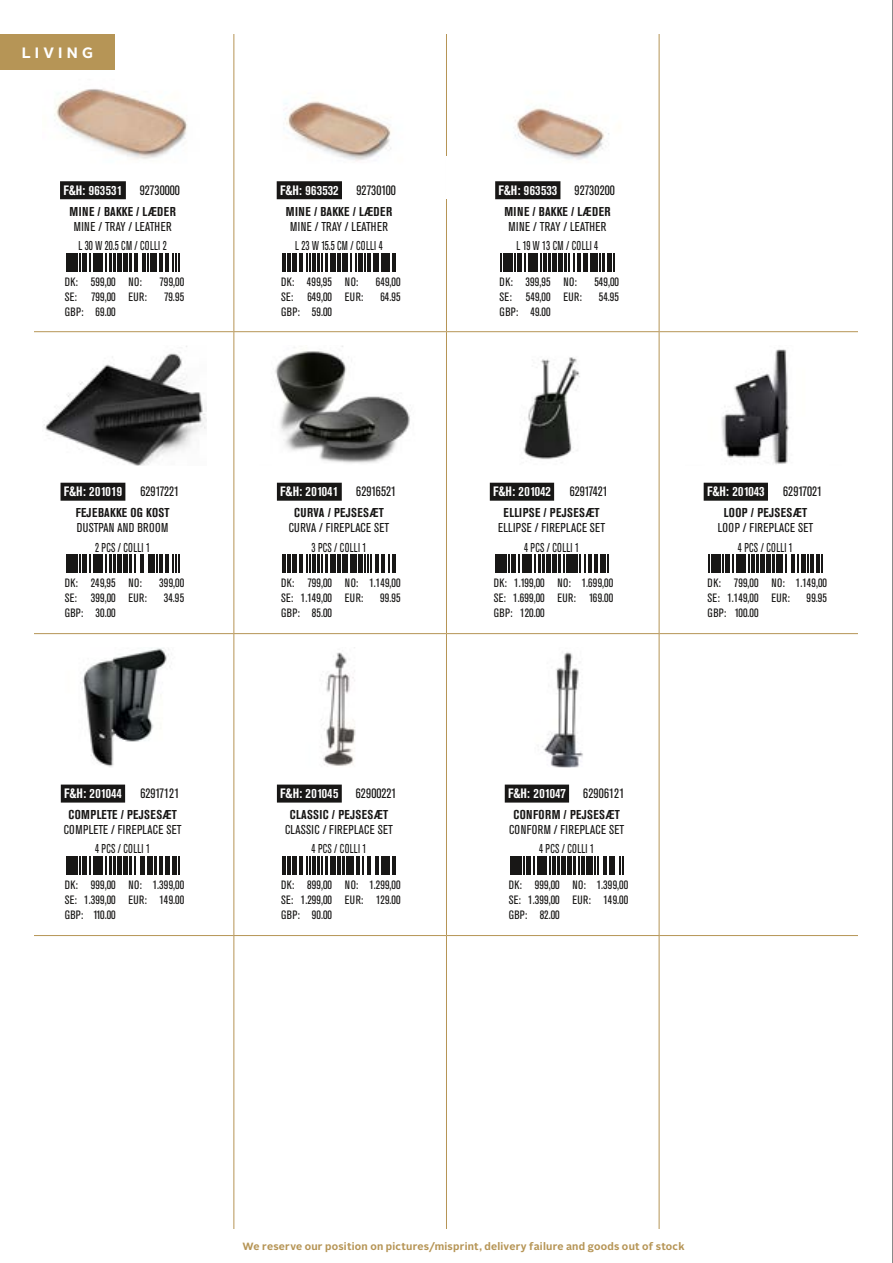
<style>
.page{position:relative;width:893px;height:1263px;background:#fff}
.page>*{position:absolute;margin:0;border:0;box-sizing:border-box;transform-origin:0 0}
.t1{font:700 15px "Alright Sans";letter-spacing:.28em;color:#fff}
.t2{font:700 condensed 13.5px "Akzidenz Grotesk BE";color:#fff}
.t3{font:condensed 13.5px "Akzidenz Grotesk BE";color:#181716}
.t4{font:condensed 12.75px/19.2px "Akzidenz Grotesk BE";letter-spacing:.02em;color:#181716;text-align:center}
.t5{font:700 condensed 12.75px "Akzidenz Grotesk BE";letter-spacing:.02em;color:#181716}
.t6{font:condensed 12px/15px "Akzidenz Grotesk BE";letter-spacing:.02em;color:#181716;text-align:justify}
.t7{font:700 10.5px "Alright Sans";letter-spacing:.025em;color:#b69556}
</style>
<div class="page">
<hr style="left:233px;top:30px;width:1px;height:301px;background:#b69556">
<hr style="left:446px;top:30px;width:1px;height:301px;background:#b69556">
<hr style="left:659px;top:30px;width:1px;height:301px;background:#b69556">
<hr style="left:21px;top:331px;width:213px;height:1px;background:#b69556">
<hr style="left:234px;top:331px;width:212px;height:1px;background:#b69556">
<hr style="left:233px;top:332px;width:1px;height:301px;background:#b69556">
<hr style="left:446px;top:331px;width:213px;height:1px;background:#b69556">
<hr style="left:446px;top:332px;width:1px;height:301px;background:#b69556">
<hr style="left:659px;top:331px;width:213px;height:1px;background:#b69556">
<hr style="left:659px;top:332px;width:1px;height:301px;background:#b69556">
<hr style="left:21px;top:633px;width:213px;height:1px;background:#b69556">
<hr style="left:234px;top:633px;width:212px;height:1px;background:#b69556">
<hr style="left:233px;top:634px;width:1px;height:301px;background:#b69556">
<hr style="left:446px;top:633px;width:213px;height:1px;background:#b69556">
<hr style="left:446px;top:634px;width:1px;height:301px;background:#b69556">
<hr style="left:659px;top:633px;width:213px;height:1px;background:#b69556">
<hr style="left:659px;top:634px;width:1px;height:301px;background:#b69556">
<hr style="left:21px;top:935px;width:213px;height:1px;background:#b69556">
<hr style="left:234px;top:935px;width:212px;height:1px;background:#b69556">
<hr style="left:233px;top:936px;width:1px;height:301px;background:#b69556">
<hr style="left:446px;top:935px;width:213px;height:1px;background:#b69556">
<hr style="left:446px;top:936px;width:1px;height:301px;background:#b69556">
<hr style="left:659px;top:935px;width:213px;height:1px;background:#b69556">
<hr style="left:659px;top:936px;width:1px;height:301px;background:#b69556">
<div style="left:0;top:0;width:893px;height:34px;background:#fff"></div>
<div style="left:0;top:0;width:34px;height:1263px;background:#fff"></div>
<div style="left:859px;top:0;width:34px;height:1263px;background:#fff"></div>
<div style="left:0;top:1229px;width:893px;height:34px;background:#fff"></div>
<svg style="left:66px;top:253px;width:113px;height:18px"></svg>
<img style="left:54px;top:89px;width:134px;height:70px">
<div style="left:60px;top:181px;width:66px;height:18px;background:#181716"></div>
<svg style="left:282px;top:253px;width:114px;height:18px"></svg>
<img style="left:284px;top:101px;width:107px;height:60px">
<div style="left:277px;top:181px;width:65px;height:18px;background:#181716"></div>
<svg style="left:66px;top:554px;width:113px;height:19px"></svg>
<img style="left:44px;top:346px;width:162px;height:120px">
<div style="left:61px;top:483px;width:64px;height:18px;background:#181716"></div>
<svg style="left:282px;top:554px;width:114px;height:19px"></svg>
<img style="left:275px;top:346px;width:135px;height:117px">
<div style="left:277px;top:483px;width:65px;height:18px;background:#181716"></div>
<svg style="left:495px;top:554px;width:113px;height:19px"></svg>
<img style="left:523px;top:357px;width:57px;height:103px">
<div style="left:490px;top:483px;width:64px;height:18px;background:#181716"></div>
<svg style="left:709px;top:554px;width:113px;height:19px"></svg>
<img style="left:721px;top:349px;width:68px;height:115px">
<div style="left:704px;top:483px;width:64px;height:18px;background:#181716"></div>
<svg style="left:66px;top:856px;width:113px;height:18px"></svg>
<img style="left:80px;top:648px;width:89px;height:119px">
<div style="left:61px;top:784px;width:64px;height:18px;background:#181716"></div>
<svg style="left:282px;top:856px;width:114px;height:18px"></svg>
<img style="left:321px;top:652px;width:35px;height:114px">
<div style="left:277px;top:784px;width:65px;height:18px;background:#181716"></div>
<svg style="left:501px;top:253px;width:113px;height:18px"></svg>
<img style="left:514px;top:108px;width:95px;height:52px">
<div style="left:495px;top:181px;width:65px;height:18px;background:#181716"></div>
<svg style="left:510px;top:856px;width:113px;height:18px"></svg>
<img style="left:542px;top:652px;width:41px;height:116px">
<div style="left:505px;top:784px;width:64px;height:18px;background:#181716"></div>
<hr style="left:892px;top:0;width:1px;height:1263px;background:#181716">
<div style="left:0;top:34px;width:115px;height:36px;background:#b69556"></div>
<p class="t1" style="left:22px;top:42px;width:73px">LIVING</p>
<p class="t2" style="left:63px;top:182px;width:61px">F&amp;H: 963531</p>
<p class="t3" style="left:140px;top:183px;width:42px">92730000</p>
<p class="t2" style="left:280px;top:182px;width:60px">F&amp;H: 963532</p>
<p class="t3" style="left:357px;top:183px;width:41px">92730100</p>
<p class="t2" style="left:499px;top:182px;width:60px">F&amp;H: 963533</p>
<p class="t3" style="left:575px;top:183px;width:42px">92730200</p>
<p class="t5" style="left:69px;top:204px;width:108px">MINE / BAKKE / LÆDER</p>
<p class="t4" style="left:74px;top:217px;width:99px">MINE / TRAY / LEATHER<br>L 30 W 20.5 CM / COLLI 2</p>
<p class="t5" style="left:286px;top:204px;width:108px">MINE / BAKKE / LÆDER</p>
<p class="t4" style="left:290px;top:217px;width:99px">MINE / TRAY / LEATHER<br>L 23 W 15.5 CM / COLLI 4</p>
<p class="t5" style="left:504px;top:204px;width:108px">MINE / BAKKE / LÆDER</p>
<p class="t4" style="left:509px;top:217px;width:99px">MINE / TRAY / LEATHER<br>L 19 W 13 CM / COLLI 4</p>
<p class="t6" style="left:65px;top:274px;width:79px">DK: 599,00 NO:</p>
<p class="t6" style="left:160px;top:274px;width:26px">799,00</p>
<p class="t6" style="left:65px;top:289px;width:84px">SE: 799,00 EUR:</p>
<p class="t6" style="left:164px;top:289px;width:22px">79.95</p>
<p class="t6" style="left:65px;top:304px;width:53px">GBP: 69.00</p>
<p class="t6" style="left:281px;top:274px;width:79px">DK: 499,95 NO:</p>
<p class="t6" style="left:376px;top:274px;width:26px">649,00</p>
<p class="t6" style="left:281px;top:289px;width:84px">SE: 649,00 EUR:</p>
<p class="t6" style="left:380px;top:289px;width:22px">64.95</p>
<p class="t6" style="left:281px;top:304px;width:53px">GBP: 59.00</p>
<p class="t6" style="left:500px;top:274px;width:79px">DK: 399,95 NO:</p>
<p class="t6" style="left:594px;top:274px;width:26px">549,00</p>
<p class="t6" style="left:500px;top:289px;width:84px">SE: 549,00 EUR:</p>
<p class="t6" style="left:599px;top:289px;width:22px">54.95</p>
<p class="t6" style="left:500px;top:304px;width:53px">GBP: 49.00</p>
<p class="t2" style="left:64px;top:484px;width:60px">F&amp;H: 201019</p>
<p class="t3" style="left:141px;top:484px;width:40px">62917221</p>
<p class="t2" style="left:280px;top:484px;width:60px">F&amp;H: 201041</p>
<p class="t3" style="left:356px;top:484px;width:41px">62916521</p>
<p class="t2" style="left:493px;top:484px;width:59px">F&amp;H: 201042</p>
<p class="t3" style="left:570px;top:484px;width:40px">62917421</p>
<p class="t2" style="left:707px;top:484px;width:59px">F&amp;H: 201043</p>
<p class="t3" style="left:783px;top:484px;width:40px">62917021</p>
<p class="t5" style="left:76px;top:506px;width:95px">FEJEBAKKE OG KOST</p>
<p class="t4" style="left:77px;top:519px;width:93px">DUSTPAN AND BROOM<br>2 PCS / COLLI 1</p>
<p class="t5" style="left:294px;top:506px;width:91px">CURVA / PEJSESÆT</p>
<p class="t4" style="left:289px;top:519px;width:102px">CURVA / FIREPLACE SET<br>3 PCS / COLLI 1</p>
<p class="t5" style="left:504px;top:506px;width:98px">ELLIPSE / PEJSESÆT</p>
<p class="t4" style="left:498px;top:519px;width:108px">ELLIPSE / FIREPLACE SET<br>4 PCS / COLLI 1</p>
<p class="t5" style="left:724px;top:506px;width:85px">LOOP / PEJSESÆT</p>
<p class="t4" style="left:718px;top:519px;width:97px">LOOP / FIREPLACE SET<br>4 PCS / COLLI 1</p>
<p class="t6" style="left:65px;top:576px;width:79px">DK: 249,95 NO:</p>
<p class="t6" style="left:159px;top:576px;width:27px">399,00</p>
<p class="t6" style="left:65px;top:591px;width:84px">SE: 399,00 EUR:</p>
<p class="t6" style="left:164px;top:591px;width:22px">34.95</p>
<p class="t6" style="left:65px;top:606px;width:53px">GBP: 30.00</p>
<p class="t6" style="left:281px;top:576px;width:121px">DK: 799,00 NO: 1.149,00<br>SE: 1.149,00 EUR:</p>
<p class="t6" style="left:380px;top:591px;width:22px">99.95</p>
<p class="t6" style="left:281px;top:606px;width:53px">GBP: 85.00</p>
<p class="t6" style="left:494px;top:576px;width:121px">DK: 1.199,00 NO: 1.699,00<br>SE: 1.699,00 EUR: 169.00<br>GBP: 120.00</p>
<p class="t6" style="left:708px;top:576px;width:121px">DK: 799,00 NO: 1.149,00<br>SE: 1.149,00 EUR:</p>
<p class="t6" style="left:807px;top:591px;width:22px">99.95</p>
<p class="t6" style="left:708px;top:606px;width:53px">GBP: 100.00</p>
<p class="t2" style="left:64px;top:786px;width:59px">F&amp;H: 201044</p>
<p class="t3" style="left:140px;top:786px;width:41px">62917121</p>
<p class="t2" style="left:280px;top:786px;width:60px">F&amp;H: 201045</p>
<p class="t3" style="left:356px;top:786px;width:42px">62900221</p>
<p class="t2" style="left:508px;top:786px;width:59px">F&amp;H: 201047</p>
<p class="t3" style="left:583px;top:786px;width:43px">62906121</p>
<p class="t5" style="left:68px;top:807px;width:110px">COMPLETE / PEJSESÆT</p>
<p class="t4" style="left:64px;top:820px;width:119px">COMPLETE / FIREPLACE SET<br>4 PCS / COLLI 1</p>
<p class="t5" style="left:290px;top:807px;width:100px">CLASSIC / PEJSESÆT</p>
<p class="t4" style="left:285px;top:820px;width:109px">CLASSIC / FIREPLACE SET<br>4 PCS / COLLI 1</p>
<p class="t5" style="left:513px;top:807px;width:108px">CONFORM / PEJSESÆT</p>
<p class="t4" style="left:509px;top:820px;width:117px">CONFORM / FIREPLACE SET<br>4 PCS / COLLI 1</p>
<p class="t6" style="left:65px;top:877px;width:121px">DK: 999,00 NO: 1.399,00<br>SE: 1.399,00 EUR: 149.00<br>GBP: 110.00</p>
<p class="t6" style="left:281px;top:877px;width:121px">DK: 899,00 NO: 1.299,00<br>SE: 1.299,00 EUR: 129.00<br>GBP: 90.00</p>
<p class="t6" style="left:509px;top:877px;width:121px">DK: 999,00 NO: 1.399,00<br>SE: 1.399,00 EUR: 149.00<br>GBP: 82.00</p>
<p class="t7" style="left:243px;top:1239px;width:443px">We reserve our position on pictures/misprint, delivery failure and goods out of stock</p>
</div>
